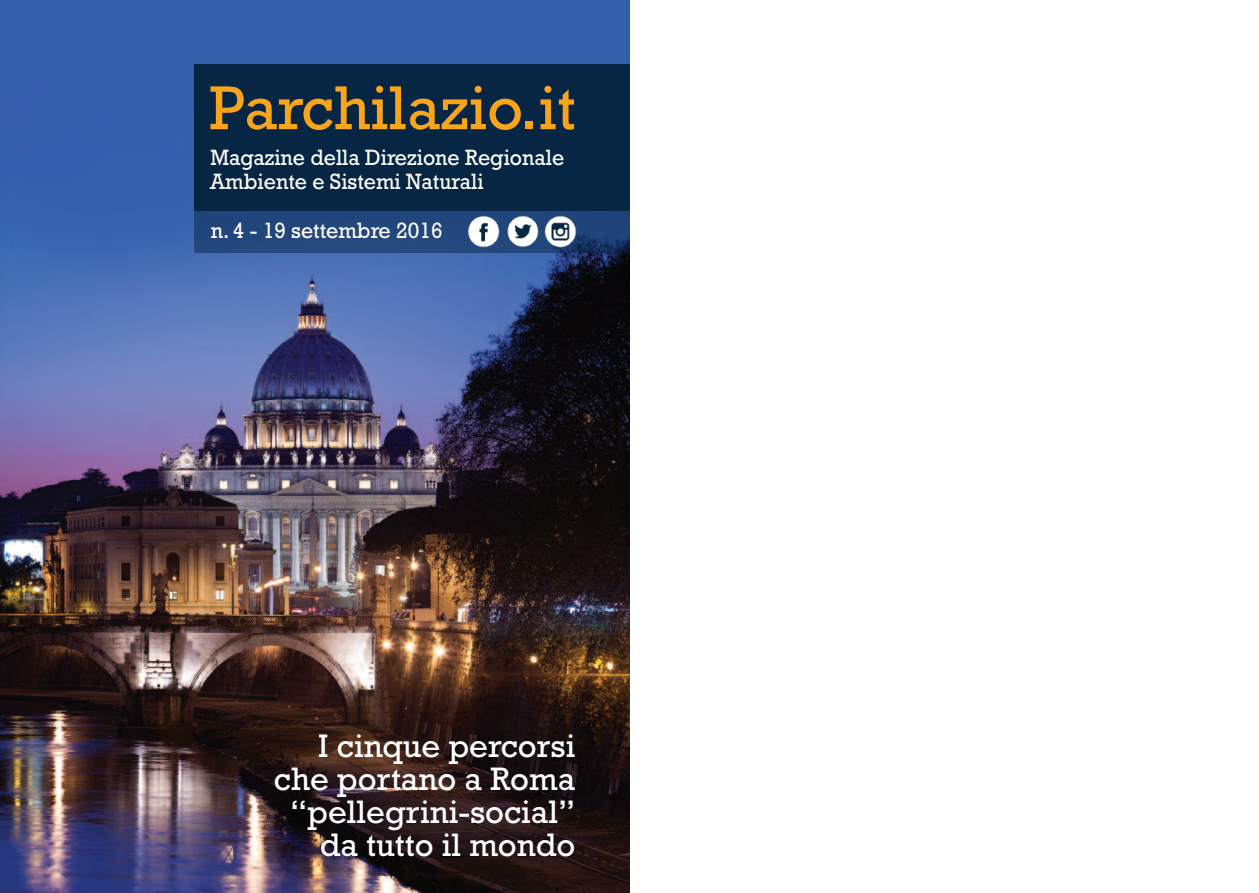
<style>
.page{position:relative;width:1259px;height:893px;background:#fff}
.page>*{position:absolute;margin:0;border:0;box-sizing:border-box;transform-origin:0 0}
.t1{font:63px "Rockwell";color:#f9a51b}
.t2{font:33px/33px "Rockwell";color:#fff;text-align:right}
.t3{font:22.5px/24px "Rockwell";color:#fff;scale:.95 1}
</style>
<div class="page">
<img style="left:0;top:0;width:629px;height:893px">
<div style="left:194px;top:64px;width:435px;height:146px;background:#072644"></div>
<div style="left:194px;top:210px;width:435px;height:43px;background:#22477b"></div>
<img style="left:468px;top:216px;width:31px;height:31px">
<img style="left:507px;top:215px;width:31px;height:32px">
<img style="left:545px;top:216px;width:32px;height:31px">
<h1 class="t1" style="left:209px;top:71px;width:368px">Parchilazio.it</h1>
<p class="t3" style="left:210px;top:145px;width:374px">Magazine della Direzione Regionale<br>Ambiente e Sistemi Naturali</p>
<p class="t3" style="left:211px;top:218px;width:245px">n. 4 - 19 settembre 2016</p>
<h2 class="t2" style="left:274px;top:729px;width:303px">I cinque percorsi che portano a Roma “pellegrini-social” da tutto il mondo</h2>
</div>
